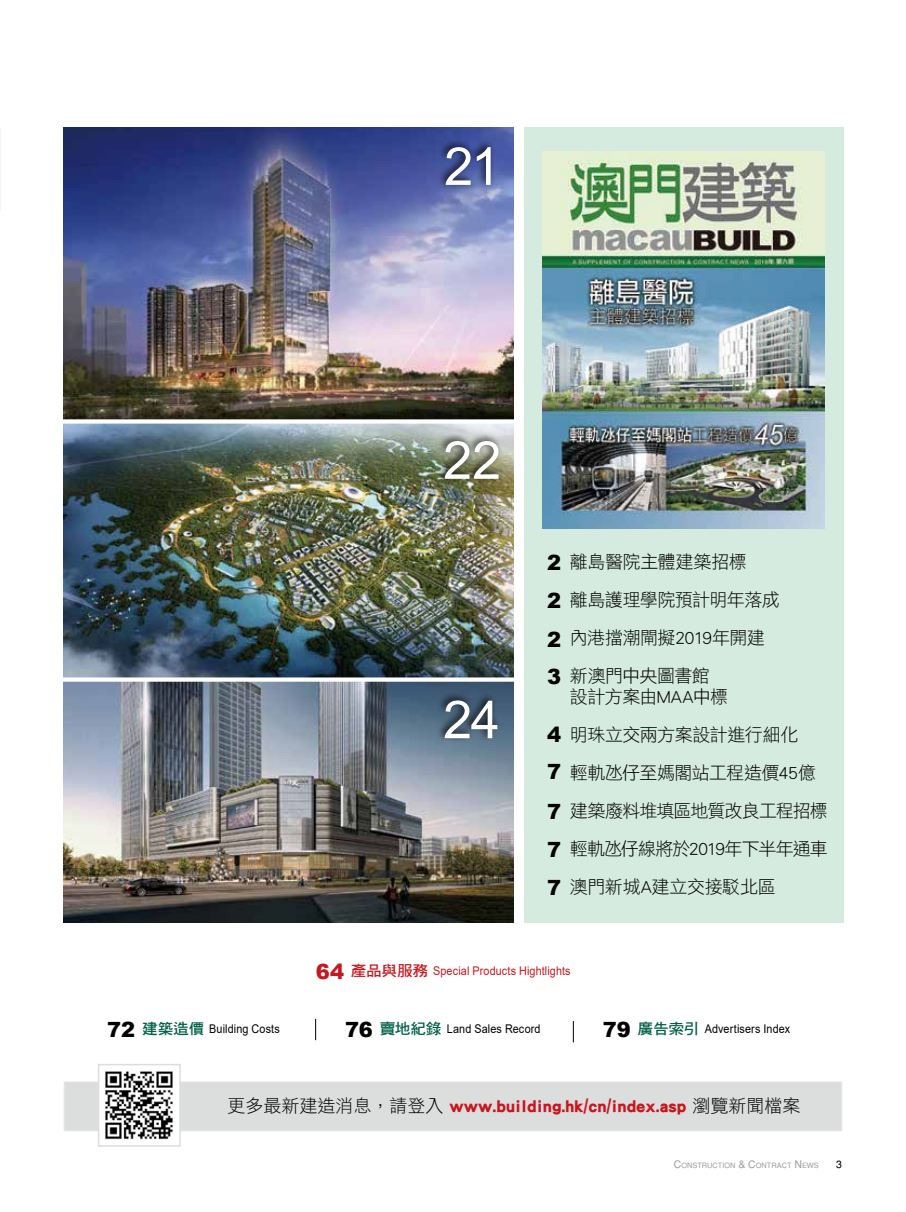
<style>
.page{position:relative;width:906px;height:1212px;background:#fff}
.page>*{position:absolute;margin:0;border:0;box-sizing:border-box;transform-origin:0 0}
.t1{font:52.5px "Arial";color:#fff}
.t2{font:900 21px/38.1px "Arial";color:#000;text-align:justify}
.t3{font:18px/38px "DF Li Hei W3 WINP BF";letter-spacing:-.035em;color:#000}
.t4{font:18px "DF Li Hei W7 WINP BF";color:#c8161e}
.t5{font:12px "Arial";letter-spacing:.01em;color:#000;scale:.9 1}
.t6{font:12px "Arial";letter-spacing:.015em;color:#c8161e;scale:.9 1}
.t7{font:10.5px "Helvetica";color:#000}
.t8{font:7.35px "Helvetica";color:#9fa0a0}
.s1{font-weight:900;font-size:21px}
.s2{font-family:"DF Hei Bd HKP BF";font-size:15px}
.s3{font-family:"DF Hei Bd HKP BF";font-size:15px;color:#005f46}
.s4{font-family:"DF Li Hei W3 WINP BF";color:#000}
.s5{font-size:10.5px}
</style>
<div class="page">
<img style="left:64px;top:128px;width:449px;height:795px">
<div style="left:64px;top:1081px;width:778px;height:50px;background:#dcdddd;border:1px solid #e6e6e6"></div>
<div style="left:98px;top:1064px;width:83px;height:83px;background:#fff;border:2px solid #dcdddd"></div>
<svg style="left:315px;top:1019px;width:1px;height:21px"></svg>
<svg style="left:573px;top:1021px;width:1px;height:21px"></svg>
<img style="left:105px;top:1071px;width:68px;height:69px">
<div style="left:523px;top:128px;width:320px;height:795px;background:#d5ebdf"></div>
<div style="left:436px;top:138px;width:59px;height:52px;background:#000;opacity:.8"></div>
<img style="left:542px;top:151px;width:282px;height:377px">
<div style="left:435px;top:691px;width:67px;height:52px;background:#000;opacity:.8"></div>
<div style="left:435px;top:432px;width:68px;height:52px;background:#000;opacity:.8"></div>
<div style="left:49px;top:677px;width:469px;height:5px;background:#fff"></div>
<div style="left:49px;top:419px;width:469px;height:5px;background:#fff"></div>
<h1 class="t1" style="left:444px;top:130px;width:58px">21</h1>
<h1 class="t1" style="left:443px;top:424px;width:60px">22</h1>
<h1 class="t1" style="left:443px;top:684px;width:58px">24</h1>
<p class="t2" style="left:547px;top:543px;width:16px">2<br>2<br>2<br>3</p>
<p class="t2" style="left:547px;top:716px;width:16px;line-height:36.9px">4<br>7</p>
<p class="t2" style="left:547px;top:792px;width:16px;line-height:37.7px">7<br>7<br>7</p>
<p class="t3" style="left:570px;top:543px;width:211px">離島醫院主體建築招標<br>離島護理學院預計明年落成內港擋潮閘擬2019年開建新澳門中央圖書館</p>
<p class="t3" style="left:570px;top:678px;width:259px">設計方案由MAA中標<br>明珠立交兩方案設計進行細化<br>輕軌氹仔至媽閣站工程造價45億建築廢料堆填區地質改良工程招標輕軌氹仔線將於2019年下半年通車澳門新城A建立交接駁北區</p>
<p class="t6" style="left:316px;top:963px;width:285px"><span class="s1">64</span> <span class="s2">產品與服務</span> Special Products Hightlights</p>
<p class="t5" style="left:107px;top:1021px;width:193px"><span class="s1">72</span> <span class="s3">建築造價</span> Building Costs</p>
<p class="t5" style="left:345px;top:1021px;width:219px"><span class="s1">76</span> <span class="s3">賣地紀錄</span> Land Sales Record</p>
<p class="t5" style="left:602px;top:1021px;width:210px"><span class="s1">79</span> <span class="s3">廣告索引</span> Advertisers Index</p>
<p class="t4" style="left:227px;top:1096px;width:574px"><span class="s4">更多最新建造消息，請登入</span> www.building.hk/cn/index.asp <span class="s4">瀏覽新聞檔案</span></p>
<p class="t8" style="left:674px;top:1161px;width:146px"><span class="s5">C</span>ONSTRUCTION <span class="s5">&amp; C</span>ONTRACT <span class="s5">N</span> EWS</p>
<p class="t7" style="left:836px;top:1158px;width:7px">3</p>
</div>
